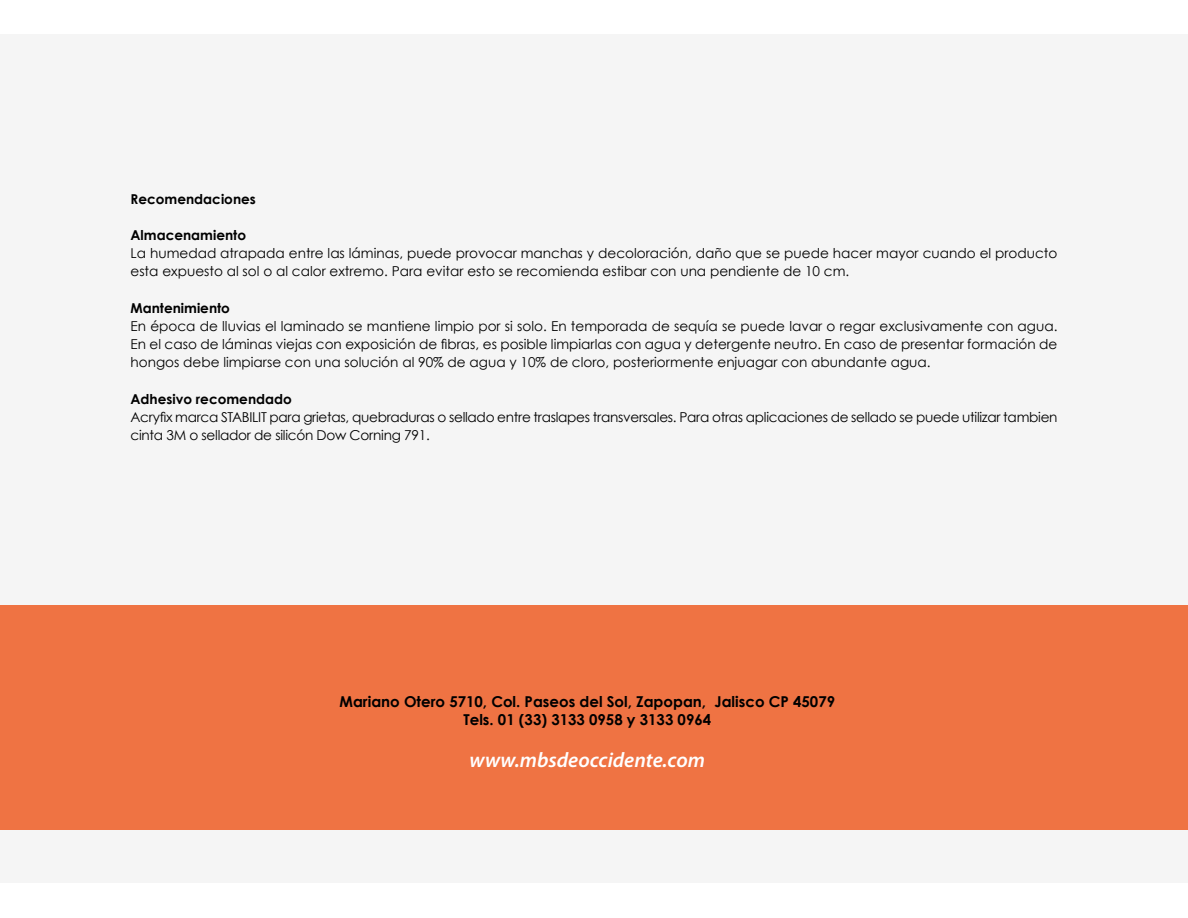
<style>
.page{position:relative;width:1188px;height:918px;background:#fff}
.page>*{position:absolute;margin:0;border:0;box-sizing:border-box;transform-origin:0 0}
.t1{font:italic 600 21px "Myriad Pro";color:#fff}
.t2{font:700 15px/18px "Century Gothic";color:#000;text-align:center}
.t3{font:13.65px/18.1px "Century Gothic";color:#000}
.t4{font:13.65px/18.1px "Century Gothic";letter-spacing:-.02em;color:#000}
.t5{font:700 13.65px "Century Gothic";color:#000}
</style>
<div class="page">
<div style="left:0;top:35px;width:1188px;height:848px;background:#f5f5f5"></div>
<div style="left:0;top:605px;width:1188px;height:225px;background:#ef7343"></div>
<p class="t5" style="left:130px;top:190px;width:127px">Recomendaciones</p>
<p class="t5" style="left:130px;top:226px;width:117px">Almacenamiento</p>
<p class="t3" style="left:130px;top:244px;width:929px">La humedad atrapada entre las láminas, puede provocar manchas y decoloración, daño que se puede hacer mayor cuando el producto esta expuesto al sol o al calor extremo. Para evitar esto se recomienda estibar con una pendiente de 10 cm.</p>
<p class="t5" style="left:130px;top:299px;width:101px">Mantenimiento</p>
<p class="t3" style="left:130px;top:317px;width:929px;text-align:justify">En época de lluvias el laminado se mantiene limpio por si solo. En temporada de sequía se puede lavar o regar exclusivamente con agua.<br>En el caso de láminas viejas con exposición de fibras, es posible limpiarlas con agua y detergente neutro. En caso de presentar formación de hongos debe limpiarse con una solución al 90% de agua y 10% de cloro, posteriormente enjuagar con abundante agua.</p>
<p class="t5" style="left:130px;top:390px;width:163px">Adhesivo recomendado</p>
<p class="t4" style="left:130px;top:407px;width:929px">Acryfix marca STABILIT para grietas, quebraduras o sellado entre traslapes transversales. Para otras aplicaciones de sellado se puede utilizar tambien cinta 3M o sellador de silicón Dow Corning 791.</p>
<p class="t2" style="left:340px;top:693px;width:497px">Mariano Otero 5710, Col. Paseos del Sol, Zapopan, Jalisco CP 45079<br>Tels. 01 (33) 3133 0958 y 3133 0964</p>
<h1 class="t1" style="left:470px;top:747px;width:237px">www.mbsdeoccidente.com</h1>
</div>
